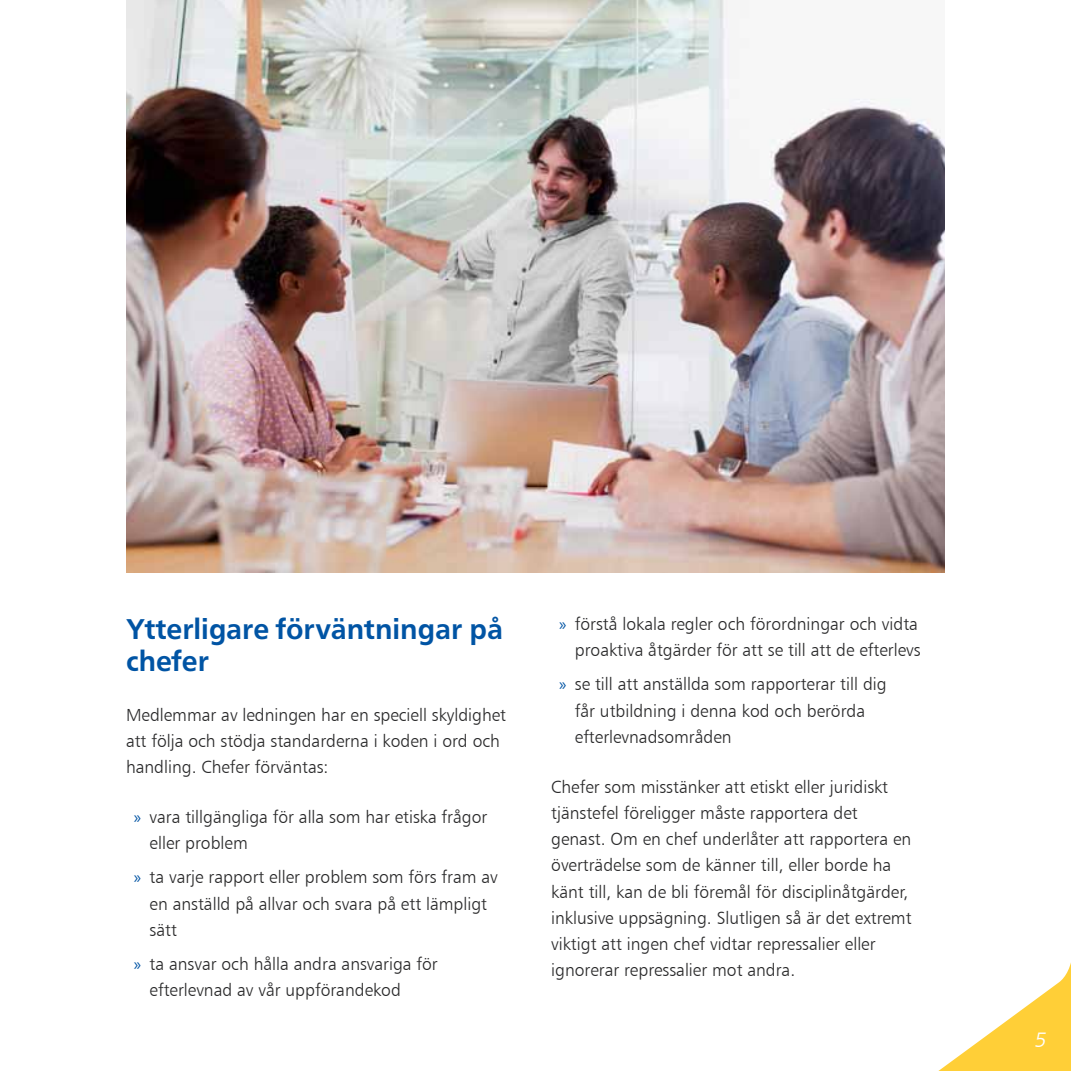
<style>
.page{position:relative;width:1071px;height:1071px;background:#fff}
.page>*{position:absolute;margin:0;border:0;box-sizing:border-box;transform-origin:0 0}
.t1{font:700 29.75px/31.5px "Carto Gothic Std";color:#0054a4}
.t2{font:italic 21px "Humanist 777 BT Light B";color:#fff}
.t3{font:17.5px/26.2px "Humanist 777 BT Light B";color:#282829}
.s1{font-family:"Myriad Pro";color:#0054a4}
</style>
<div class="page">
<img style="left:126px;top:0;width:819px;height:572px">
<svg style="left:938px;top:962px;width:133px;height:109px"></svg>
<h1 class="t1" style="left:126px;top:614px;width:379px">Ytterligare förväntningar på chefer</h1>
<p class="t3" style="left:126px;top:701px;width:382px">Medlemmar av ledningen har en speciell skyldighet att följa och stödja standarderna i koden i ord och handling. Chefer förväntas:</p>
<p class="t3" style="left:150px;top:803px;width:339px;text-indent:-16px"><span class="s1">»</span> vara tillgängliga för alla som har etiska frågor eller problem</p>
<p class="t3" style="left:150px;top:864px;width:350px;text-indent:-16px"><span class="s1">»</span> ta varje rapport eller problem som förs fram av en anställd på allvar och svara på ett lämpligt sätt</p>
<p class="t3" style="left:150px;top:950px;width:290px;text-indent:-16px"><span class="s1">»</span> ta ansvar och hålla andra ansvariga för efterlevnad av vår uppförandekod</p>
<p class="t3" style="left:559px;top:610px;width:363px;text-align:right"><span class="s1">»</span> förstå lokala regler och förordningar och vidta proaktiva åtgärder för att se till att de efterlevs</p>
<p class="t3" style="left:575px;top:671px;width:313px;text-indent:-16px"><span class="s1">»</span> se till att anställda som rapporterar till dig får utbildning i denna kod och berörda efterlevnadsområden</p>
<p class="t3" style="left:551px;top:773px;width:362px">Chefer som misstänker att etiskt eller juridiskt tjänstefel föreligger måste rapportera det genast. Om en chef underlåter att rapportera en överträdelse som de känner till, eller borde ha känt till, kan de bli föremål för disciplinåtgärder, inklusive uppsägning. Slutligen så är det extremt viktigt att ingen chef vidtar repressalier eller ignorerar repressalier mot andra.</p>
<p class="t2" style="left:1034px;top:1027px;width:18px">5</p>
</div>
